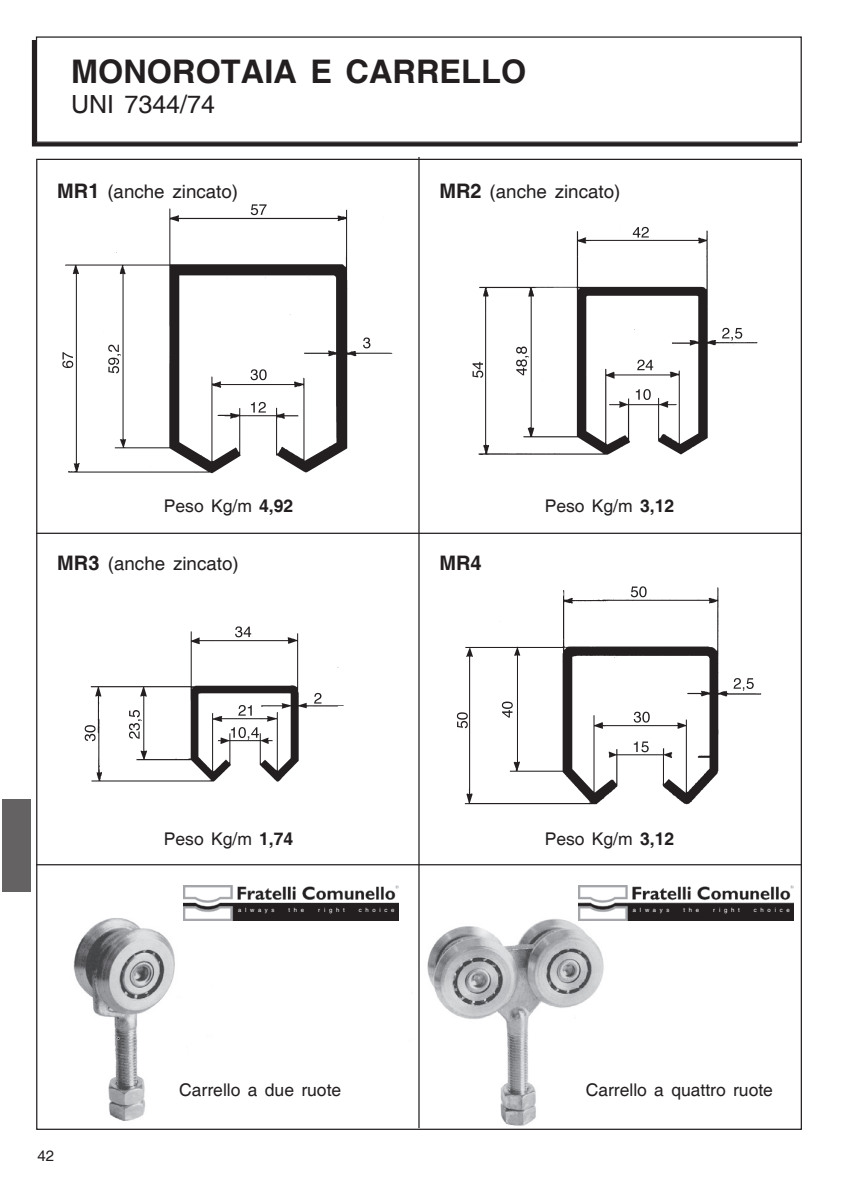
<style>
.page{position:relative;width:855px;height:1195px;background:#fff}
.page>*{position:absolute;margin:0;border:0;box-sizing:border-box;transform-origin:0 0}
.t1{font:700 32.5px "Helvetica";color:#231f20}
.t2{font:25px "Helvetica";color:#231f20}
.t3{font:700 20px "Helvetica";color:#231f20}
.t4{font:18.75px "Helvetica";color:#231f20}
.t5{font:17.5px "Helvetica";color:#231f20}
.t6{font:15px "Helvetica";color:#231f20}
.t7{font:10px "Helvetica";letter-spacing:.85em;color:#fff}
.t8{font:6px "Helvetica";letter-spacing:.63em;color:#fff}
.s1{font-weight:700;font-size:20px}
.s2{font-weight:700}
</style>
<div class="page">
<div style="left:32px;top:40px;width:765px;height:106px;border:1px solid #231f20"></div>
<div style="left:37px;top:37px;width:764px;height:105px;background:#fff"></div>
<div style="left:36px;top:36px;width:765px;height:107px;border:1px solid #231f20"></div>
<img style="left:419px;top:908px;width:185px;height:219px">
<img style="left:73px;top:918px;width:102px;height:203px">
<hr style="left:418px;top:157px;width:1px;height:971px;background:#231f20">
<img style="left:62px;top:204px;width:331px;height:270px">
<img style="left:456px;top:586px;width:306px;height:219px">
<hr style="left:36px;top:533px;width:765px;height:1px;background:#231f20">
<hr style="left:36px;top:864px;width:765px;height:1px;background:#231f20">
<img style="left:472px;top:226px;width:286px;height:229px">
<img style="left:84px;top:626px;width:260px;height:156px">
<svg style="left:578px;top:885px;width:216px;height:36px"></svg>
<img style="left:578px;top:886px;width:215px;height:34px">
<svg style="left:183px;top:885px;width:216px;height:36px"></svg>
<img style="left:184px;top:886px;width:214px;height:34px">
<div style="left:2px;top:799px;width:29px;height:92px;background:#656263"></div>
<h1 class="t1" style="left:71px;top:52px;width:456px">MONOROTAIA E CARRELLO</h1>
<h2 class="t2" style="left:71px;top:90px;width:145px">UNI 7344/74</h2>
<p class="t4" style="left:57px;top:181px;width:182px"><span class="s1">MR1</span> (anche zincato)</p>
<p class="t4" style="left:439px;top:181px;width:182px"><span class="s1">MR2</span> (anche zincato)</p>
<p class="t5" style="left:164px;top:495px;width:131px">Peso Kg/m <span class="s2">4,92</span></p>
<p class="t5" style="left:544px;top:495px;width:131px">Peso Kg/m <span class="s2">3,12</span></p>
<p class="t4" style="left:57px;top:553px;width:183px"><span class="s1">MR3</span> (anche zincato)</p>
<p class="t3" style="left:439px;top:551px;width:44px">MR4</p>
<p class="t5" style="left:164px;top:828px;width:131px">Peso Kg/m <span class="s2">1,74</span></p>
<p class="t5" style="left:544px;top:828px;width:131px">Peso Kg/m <span class="s2">3,12</span></p>
<p class="t7" style="left:633px;top:904px;width:55px">right</p>
<p class="t7" style="left:716px;top:904px;width:73px">choice</p>
<p class="t8" style="left:238px;top:906px;width:38px">always</p>
<p class="t8" style="left:288px;top:906px;width:17px">the</p>
<p class="t8" style="left:318px;top:906px;width:28px">right</p>
<p class="t8" style="left:359px;top:906px;width:37px">choice</p>
<p class="t8" style="left:633px;top:906px;width:18px">alw</p>
<p class="t8" style="left:653px;top:906px;width:18px">ays</p>
<p class="t8" style="left:683px;top:906px;width:17px">the</p>
<p class="t8" style="left:713px;top:906px;width:28px">right</p>
<p class="t8" style="left:753px;top:906px;width:37px">choice</p>
<p class="t6" style="left:37px;top:1147px;width:18px">42</p>
<p class="t5" style="left:179px;top:1080px;width:163px">Carrello a due ruote</p>
<p class="t5" style="left:585px;top:1080px;width:189px">Carrello a quattro ruote</p>
</div>
